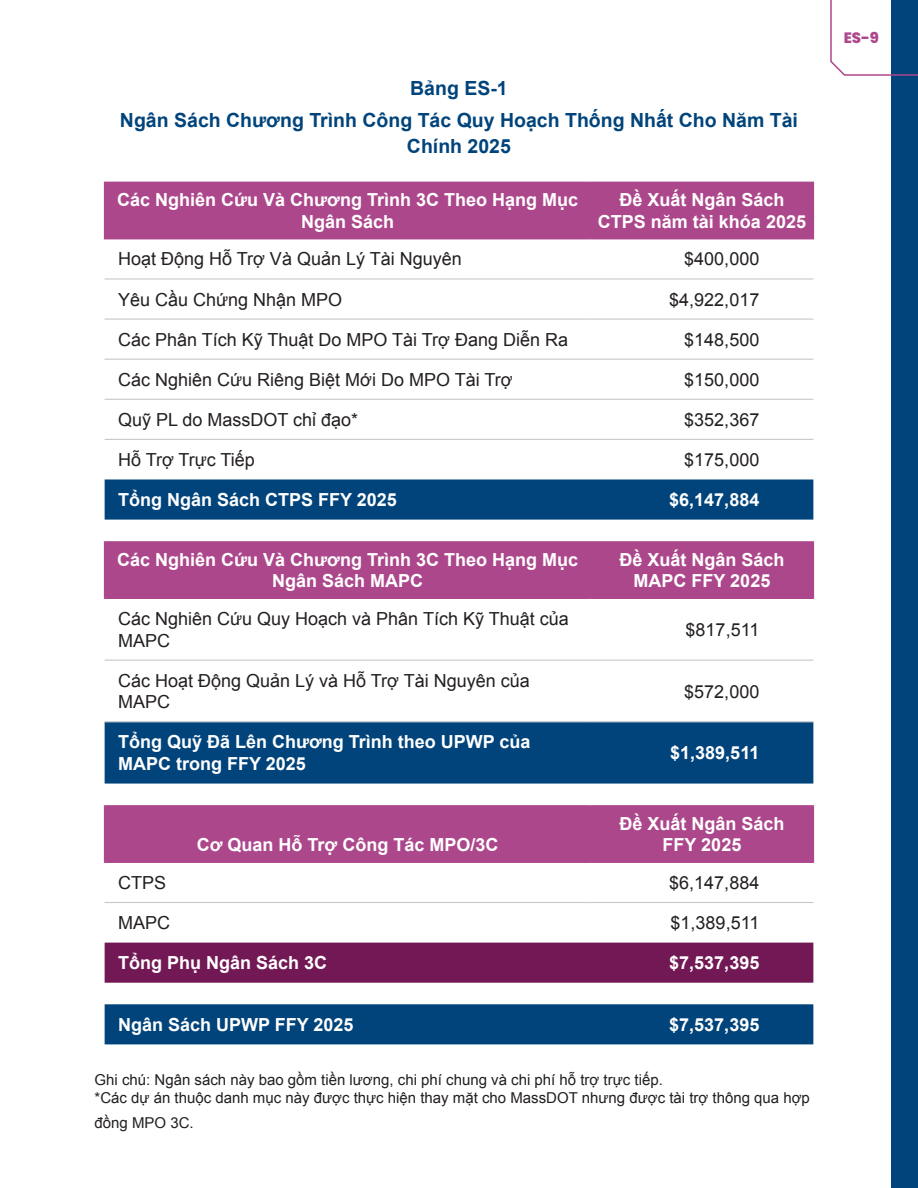
<style>
.page{position:relative;width:918px;height:1188px;background:#fff}
.page>*{position:absolute;margin:0;border:0;box-sizing:border-box;transform-origin:0 0}
.Figure_Table_Title{font:700 19.5px/25.5px "Arial";color:#00447b;text-align:center}
.Table_Header{font:700 18px/21.6px "Arial";color:#fff;text-align:center}
.t1{font:18px/21.6px "Arial";color:#231f20}
.Figure_Table_Citation{font:15px/25.5px "Arial";color:#231f20}
.t2{font:800 15px "Poppins";color:#ac478c}
</style>
<div class="page">
<div style="left:891px;top:0;width:27px;height:1188px;background:#00447b"></div>
<svg style="left:830px;top:0;width:88px;height:76px"></svg>
<div style="left:105px;top:183px;width:708px;height:55px;background:#ac478c"></div>
<div style="left:105px;top:479px;width:708px;height:41px;background:#00447b"></div>
<hr style="left:590px;top:183px;width:1px;height:55px;background:#ac478c">
<hr style="left:105px;top:278px;width:486px;height:2px;background:#c7c8ca">
<hr style="left:591px;top:278px;width:222px;height:2px;background:#c7c8ca">
<hr style="left:105px;top:319px;width:486px;height:1px;background:#c7c8ca">
<hr style="left:591px;top:319px;width:222px;height:1px;background:#c7c8ca">
<hr style="left:105px;top:359px;width:486px;height:1px;background:#c7c8ca">
<hr style="left:591px;top:359px;width:222px;height:1px;background:#c7c8ca">
<hr style="left:105px;top:399px;width:486px;height:1px;background:#c7c8ca">
<hr style="left:591px;top:399px;width:222px;height:1px;background:#c7c8ca">
<hr style="left:105px;top:439px;width:486px;height:1px;background:#c7c8ca">
<hr style="left:591px;top:439px;width:222px;height:1px;background:#c7c8ca">
<hr style="left:104px;top:182px;width:487px;height:1px;background:#ac478c">
<hr style="left:104px;top:183px;width:1px;height:55px;background:#ac478c">
<hr style="left:591px;top:182px;width:223px;height:1px;background:#ac478c">
<hr style="left:813px;top:183px;width:1px;height:55px;background:#ac478c">
<hr style="left:104px;top:238px;width:487px;height:1px;background:#ac478c">
<hr style="left:591px;top:238px;width:223px;height:1px;background:#ac478c">
<div style="left:105px;top:543px;width:708px;height:55px;background:#ac478c"></div>
<div style="left:105px;top:722px;width:708px;height:62px;background:#00447b"></div>
<hr style="left:590px;top:543px;width:1px;height:55px;background:#ac478c">
<hr style="left:105px;top:660px;width:486px;height:1px;background:#c7c8ca">
<hr style="left:591px;top:660px;width:222px;height:1px;background:#c7c8ca">
<hr style="left:104px;top:541px;width:487px;height:2px;background:#ac478c">
<hr style="left:104px;top:543px;width:1px;height:55px;background:#ac478c">
<hr style="left:591px;top:541px;width:223px;height:2px;background:#ac478c">
<hr style="left:813px;top:543px;width:1px;height:55px;background:#ac478c">
<hr style="left:104px;top:598px;width:487px;height:1px;background:#ac478c">
<hr style="left:591px;top:598px;width:223px;height:1px;background:#ac478c">
<hr style="left:105px;top:721px;width:486px;height:1px;background:#c7c8ca">
<hr style="left:591px;top:721px;width:222px;height:1px;background:#c7c8ca">
<div style="left:105px;top:807px;width:708px;height:54px;background:#ac478c"></div>
<div style="left:105px;top:943px;width:708px;height:40px;background:#721955"></div>
<hr style="left:590px;top:807px;width:1px;height:54px;background:#ac478c">
<hr style="left:105px;top:902px;width:486px;height:1px;background:#c7c8ca">
<hr style="left:591px;top:902px;width:222px;height:1px;background:#c7c8ca">
<hr style="left:104px;top:805px;width:487px;height:2px;background:#ac478c">
<hr style="left:104px;top:807px;width:1px;height:54px;background:#ac478c">
<hr style="left:591px;top:805px;width:223px;height:2px;background:#ac478c">
<hr style="left:813px;top:807px;width:1px;height:54px;background:#ac478c">
<hr style="left:104px;top:861px;width:487px;height:2px;background:#ac478c">
<hr style="left:591px;top:861px;width:223px;height:2px;background:#ac478c">
<div style="left:105px;top:1004px;width:708px;height:40px;background:#00447b"></div>
<p class="Figure_Table_Title" style="left:410px;top:76px;width:99px">Bảng ES-1</p>
<p class="Figure_Table_Title" style="left:120px;top:109px;width:680px">Ngân Sách Chương Trình Công Tác Quy Hoạch Thống Nhất Cho Năm Tài<br>Chính 2025</p>
<p class="Table_Header" style="left:117px;top:190px;width:462px">Các Nghiên Cứu Và Chương Trình 3C Theo Hạng Mục<br>Ngân Sách</p>
<p class="Table_Header" style="left:598px;top:190px;width:210px">Đề Xuất Ngân Sách<br>CTPS năm tài khóa 2025</p>
<p class="t1" style="left:118px;top:249px;width:345px">Hoạt Động Hỗ Trợ Và Quản Lý Tài Nguyên</p>
<p class="t1" style="left:684px;top:249px;width:77px">$400,000</p>
<p class="t1" style="left:118px;top:289px;width:226px">Yêu Cầu Chứng Nhận MPO</p>
<p class="t1" style="left:669px;top:289px;width:92px">$4,922,017</p>
<p class="t1" style="left:118px;top:329px;width:451px">Các Phân Tích Kỹ Thuật Do MPO Tài Trợ Đang Diễn Ra</p>
<p class="t1" style="left:684px;top:329px;width:77px">$148,500</p>
<p class="t1" style="left:118px;top:369px;width:396px">Các Nghiên Cứu Riêng Biệt Mới Do MPO Tài Trợ</p>
<p class="t1" style="left:684px;top:369px;width:77px">$150,000</p>
<p class="t1" style="left:118px;top:409px;width:242px">Quỹ PL do MassDOT chỉ đạo*</p>
<p class="t1" style="left:684px;top:409px;width:77px">$352,367</p>
<p class="t1" style="left:118px;top:449px;width:138px">Hỗ Trợ Trực Tiếp</p>
<p class="t1" style="left:684px;top:449px;width:77px">$175,000</p>
<p class="Table_Header" style="left:118px;top:490px;width:280px">Tổng Ngân Sách CTPS FFY 2025</p>
<p class="Table_Header" style="left:669px;top:490px;width:92px">$6,147,884</p>
<p class="Table_Header" style="left:117px;top:549px;width:462px">Các Nghiên Cứu Và Chương Trình 3C Theo Hạng Mục<br>Ngân Sách MAPC</p>
<p class="Table_Header" style="left:619px;top:549px;width:167px">Đề Xuất Ngân Sách<br>MAPC FFY 2025</p>
<p class="t1" style="left:118px;top:608px;width:452px">Các Nghiên Cứu Quy Hoạch và Phân Tích Kỹ Thuật của<br>MAPC</p>
<p class="t1" style="left:686px;top:619px;width:75px">$817,511</p>
<p class="t1" style="left:118px;top:670px;width:413px">Các Hoạt Động Quản Lý và Hỗ Trợ Tài Nguyên của<br>MAPC</p>
<p class="t1" style="left:684px;top:681px;width:77px">$572,000</p>
<p class="Table_Header" style="left:118px;top:732px;width:414px;text-align:left">Tổng Quỹ Đã Lên Chương Trình theo UPWP của<br>MAPC trong FFY 2025</p>
<p class="Table_Header" style="left:197px;top:835px;width:303px">Cơ Quan Hỗ Trợ Công Tác MPO/3C</p>
<p class="Table_Header" style="left:670px;top:743px;width:91px">$1,389,511</p>
<p class="Table_Header" style="left:619px;top:813px;width:167px">Đề Xuất Ngân Sách<br>FFY 2025</p>
<p class="t1" style="left:118px;top:872px;width:50px">CTPS</p>
<p class="t1" style="left:669px;top:872px;width:92px">$6,147,884</p>
<p class="t1" style="left:118px;top:912px;width:54px">MAPC</p>
<p class="t1" style="left:671px;top:912px;width:90px">$1,389,511</p>
<p class="Table_Header" style="left:118px;top:953px;width:211px">Tổng Phụ Ngân Sách 3C</p>
<p class="Table_Header" style="left:669px;top:953px;width:92px">$7,537,395</p>
<p class="Table_Header" style="left:118px;top:1014px;width:237px">Ngân Sách UPWP FFY 2025</p>
<p class="Table_Header" style="left:669px;top:1014px;width:92px">$7,537,395</p>
<p class="Figure_Table_Citation" style="left:94px;top:1067px;width:570px">Ghi chú: Ngân sách này bao gồm tiền lương, chi phí chung và chi phí hỗ trợ trực tiếp.</p>
<p class="Figure_Table_Citation" style="left:94px;top:1085px;width:717px">*Các dự án thuộc danh mục này được thực hiện thay mặt cho MassDOT nhưng được tài trợ thông qua hợp đồng MPO 3C.</p>
<p class="t2" style="left:844px;top:29px;width:37px">ES-9</p>
</div>
